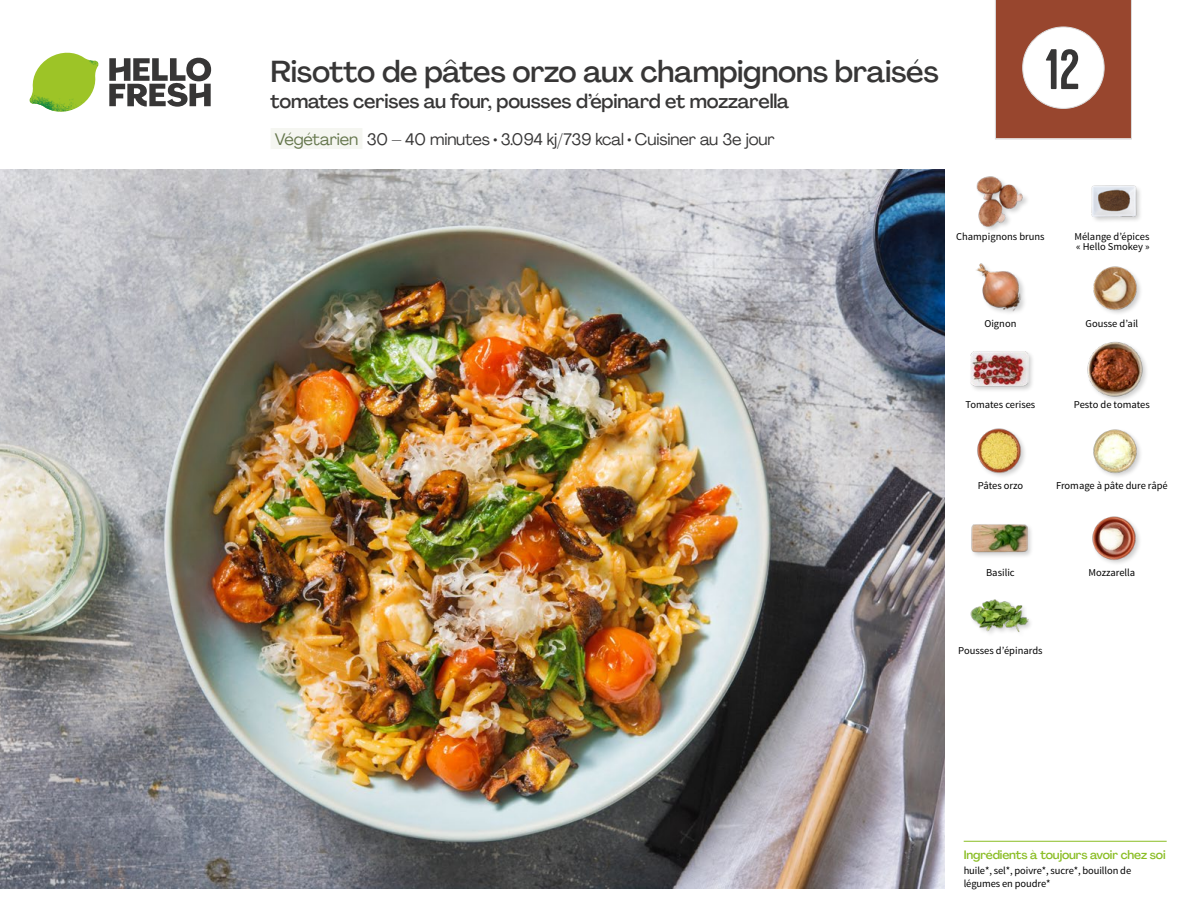
<style>
.page{position:relative;width:1188px;height:918px;background:#fff}
.page>*{position:absolute;margin:0;border:0;box-sizing:border-box;transform-origin:0 0}
.t1{font:57px "Kapra";color:#373636}
.t2{font:500 30px "Agrandir";letter-spacing:-.01em;color:#373636}
.t3{font:500 19.5px "Agrandir";letter-spacing:-.01em;color:#373636}
.t4{font:16.5px "Agrandir";letter-spacing:-.01em;color:#373636}
.t5{font:500 12px "Agrandir";letter-spacing:-.01em;color:#8abd24}
.t6{font:10.5px/10.5px "Source Sans Pro";color:#000}
.s1{color:#65764c}
</style>
<div class="page">
<div style="left:271px;top:128px;width:91px;height:21px;background:#f5f6f1"></div>
<hr style="left:964px;top:841px;width:203px;height:1px;background:#8abd24">
<svg style="left:109px;top:57px;width:102px;height:50px"></svg>
<svg style="left:34px;top:53px;width:62px;height:40px"></svg>
<img style="left:67px;top:53px;width:32px;height:26px">
<img style="left:33px;top:75px;width:59px;height:11px">
<img style="left:29px;top:79px;width:61px;height:33px">
<img style="left:65px;top:86px;width:27px;height:25px">
<img style="left:1092px;top:516px;width:48px;height:48px">
<div style="left:970px;top:598px;width:64px;height:41px;background:#000;opacity:.2"></div>
<img style="left:971px;top:598px;width:57px;height:41px">
<img style="left:1093px;top:429px;width:48px;height:48px">
<img style="left:977px;top:428px;width:48px;height:48px">
<div style="left:1086px;top:340px;width:63px;height:63px;background:#000;opacity:.2"></div>
<img style="left:1086px;top:340px;width:58px;height:58px">
<div style="left:970px;top:523px;width:64px;height:37px;background:#000;opacity:.2"></div>
<img style="left:971px;top:523px;width:57px;height:37px">
<div style="left:970px;top:350px;width:65px;height:43px;background:#000;opacity:.2"></div>
<img style="left:971px;top:350px;width:57px;height:43px">
<img style="left:976px;top:263px;width:49px;height:50px">
<img style="left:1093px;top:266px;width:48px;height:48px">
<img style="left:1091px;top:185px;width:49px;height:36px">
<img style="left:976px;top:176px;width:51px;height:54px">
<img style="left:0;top:169px;width:945px;height:719px">
<div style="left:995px;top:0;width:137px;height:139px;background:#98462e"></div>
<div style="left:1023px;top:27px;width:81px;height:81px;background:#fff;border-radius:50%"></div>
<div style="left:1023px;top:27px;width:81px;height:82px;border:1px solid #dadada;border-radius:50%"></div>
<h2 class="t2" style="left:271px;top:53px;width:670px">Risotto de pâtes orzo aux champignons braisés</h2>
<h3 class="t3" style="left:271px;top:89px;width:520px">tomates cerises au four, pousses d’épinard et mozzarella</h3>
<h3 class="t4" style="left:275px;top:129px;width:501px"><span class="s1">Végétarien</span> 30 – 40 minutes • 3.094 kj/739 kcal • Cuisiner au 3e jour</h3>
<h1 class="t1" style="left:1045px;top:37px;width:36px">12</h1>
<p class="t6" style="left:956px;top:231px;width:90px">Champignons bruns</p>
<p class="t6" style="left:1074px;top:231px;width:77px">Mélange d’épices « Hello Smokey »</p>
<p class="t6" style="left:984px;top:318px;width:34px">Oignon</p>
<p class="t6" style="left:1086px;top:318px;width:54px">Gousse d’ail</p>
<p class="t6" style="left:966px;top:399px;width:71px">Tomates cerises</p>
<p class="t6" style="left:1074px;top:399px;width:77px">Pesto de tomates</p>
<p class="t6" style="left:978px;top:481px;width:47px">Pâtes orzo</p>
<p class="t6" style="left:1056px;top:481px;width:113px">Fromage à pâte dure râpé</p>
<p class="t6" style="left:986px;top:567px;width:30px">Basilic</p>
<p class="t6" style="left:1089px;top:567px;width:48px">Mozzarella</p>
<p class="t6" style="left:958px;top:646px;width:86px">Pousses d’épinards</p>
<p class="t5" style="left:964px;top:847px;width:203px">Ingrédients à toujours avoir chez soi</p>
<p class="t6" style="left:964px;top:864px;width:169px;line-height:13.5px">huile*, sel*, poivre*, sucre*, bouillon de légumes en poudre*</p>
</div>
